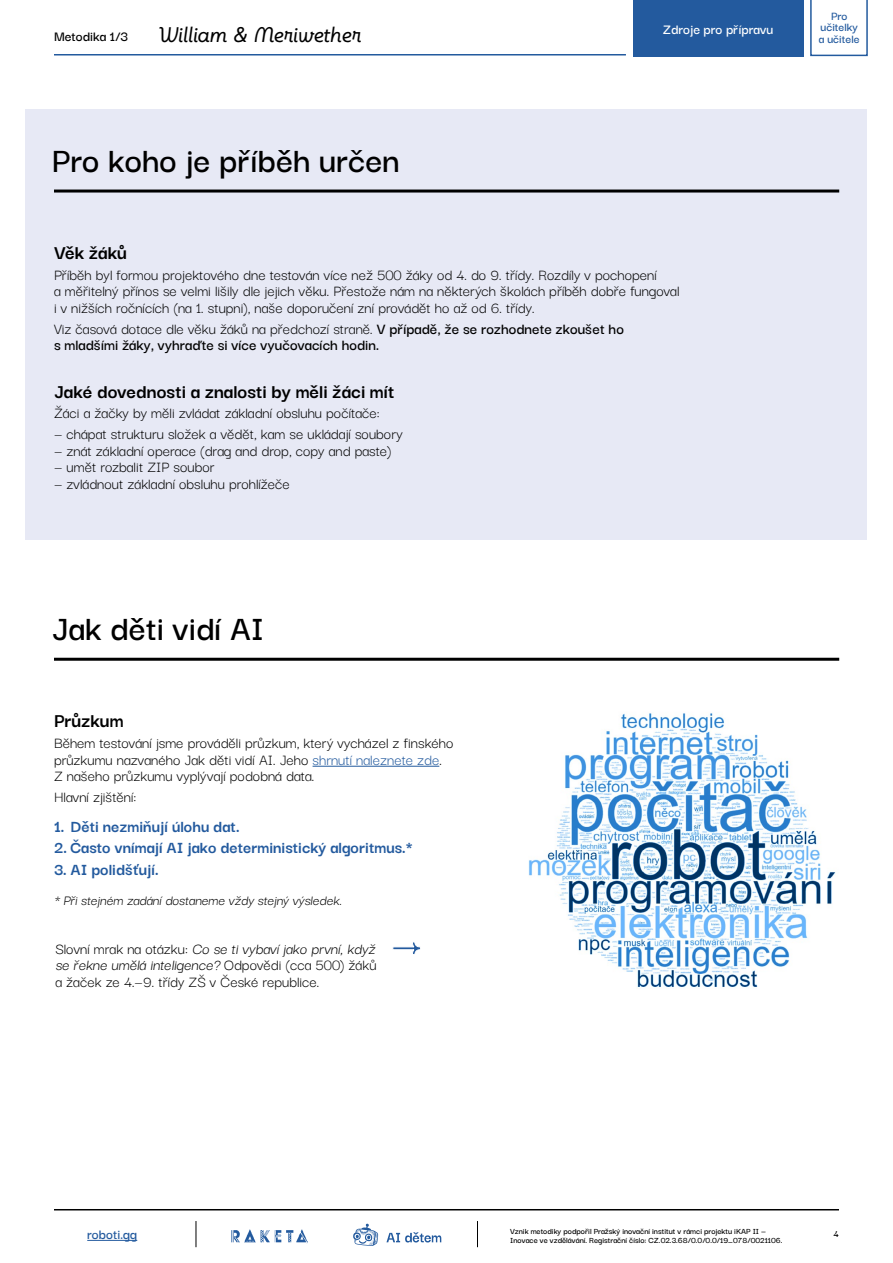
<style>
.page{position:relative;width:893px;height:1263px;background:#fff}
.page>*{position:absolute;margin:0;border:0;box-sizing:border-box;transform-origin:0 0}
.t1{font:600 37.5px "Darker Grotesque";color:#000}
.t2{font:700 21px "Darker Grotesque";color:#000}
.t3{font:21px "Integrascript";color:#000}
.t4{font:700 18px "Darker Grotesque";color:#235a9e}
.t5{font:16.5px/16.5px "Darker Grotesque";color:#000}
.t6{font:600 16.5px/16.5px "Darker Grotesque";color:#000}
.t7{font:15px "Darker Grotesque";color:#000}
.t8{font:600 15px "Darker Grotesque";color:#fff}
.t9{font:600 15px "Darker Grotesque";color:#000}
.t10{font:600 15px "Darker Grotesque";color:#235a9e}
.t11{font:600 12.9px/11.4px "Darker Grotesque";color:#235a9e;text-align:center}
.t12{font:600 10.5px "Darker Grotesque";color:#000}
.t13{font:600 9px/9px "Darker Grotesque";color:#000}
.s1{font-weight:400}
.s2{color:#235a9e}
</style>
<div class="page">
<hr style="left:54px;top:1209px;width:785px;height:1px;background:#000">
<hr style="left:54px;top:54px;width:572px;height:2px;background:#235a9e">
<hr style="left:87px;top:1240px;width:50px;height:1px;background:#235a9e">
<svg style="left:196px;top:1221px;width:1px;height:26px"></svg>
<svg style="left:477px;top:1221px;width:1px;height:26px"></svg>
<div style="left:633px;top:0;width:170px;height:56px;background:#235a9e"></div>
<svg style="left:810px;top:0;width:58px;height:56px"></svg>
<img style="left:232px;top:1230px;width:76px;height:13px">
<svg style="left:386px;top:1232px;width:55px;height:10px"></svg>
<svg style="left:353px;top:1224px;width:25px;height:22px"></svg>
<div style="left:26px;top:109px;width:841px;height:431px;background:#e7e9f5"></div>
<hr style="left:54px;top:658px;width:785px;height:3px;background:#000">
<hr style="left:313px;top:766px;width:126px;height:1px;background:#235a9e">
<img style="left:528px;top:713px;width:308px;height:275px">
<svg style="left:392px;top:942px;width:29px;height:12px"></svg>
<hr style="left:54px;top:190px;width:785px;height:3px;background:#000">
<p class="t9" style="left:54px;top:25px;width:76px">Metodika 1/3</p>
<p class="t3" style="left:158px;top:21px;width:205px">William &amp; Meriwether</p>
<h1 class="t1" style="left:52px;top:132px;width:349px">Pro koho je příběh určen</h1>
<p class="t8" style="left:663px;top:18px;width:112px">Zdroje pro přípravu</p>
<p class="t11" style="left:819px;top:9px;width:42px">Pro učitelky a učitele</p>
<p class="t2" style="left:54px;top:237px;width:74px">Věk žáků</p>
<p class="t5" style="left:54px;top:265px;width:627px">Příběh byl formou projektového dne testován více než 500 žáky od 4. do 9. třídy. Rozdíly v pochopení<br>a měřitelný přínos se velmi lišily dle jejich věku. Přestože nám na některých školách příběh dobře fungoval i v nižších ročnících (na 1. stupni), naše doporučení zní provádět ho až od 6. třídy.</p>
<p class="t6" style="left:54px;top:319px;width:571px"><span class="s1">Viz časová dotace dle věku žáků na předchozí straně.</span> V případě, že se rozhodnete zkoušet ho s mladšími žáky, vyhraďte si více vyučovacích hodin.</p>
<p class="t2" style="left:54px;top:375px;width:342px">Jaké dovednosti a znalosti by měli žáci mít</p>
<p class="t5" style="left:54px;top:404px;width:327px">Žáci a žačky by měli zvládat základní obsluhu počítače:</p>
<p class="t5" style="left:54px;top:425px;width:350px">— chápat strukturu složek a vědět, kam se ukládají soubory</p>
<p class="t5" style="left:54px;top:441px;width:339px">— znát základní operace (drag and drop, copy and paste)</p>
<p class="t5" style="left:54px;top:458px;width:162px">— umět rozbalit ZIP soubor</p>
<p class="t5" style="left:54px;top:474px;width:237px">— zvládnout základní obsluhu prohlížeče</p>
<h1 class="t1" style="left:52px;top:601px;width:214px">Jak děti vidí AI</h1>
<p class="t2" style="left:54px;top:705px;width:71px">Průzkum</p>
<p class="t5" style="left:54px;top:733px;width:401px">Během testování jsme prováděli průzkum, který vycházel z finského průzkumu nazvaného Jak děti vidí AI. Jeho <span class="s2">shrnutí naleznete zde</span>.<br>Z našeho průzkumu vyplývají podobná data.</p>
<p class="t5" style="left:54px;top:787px;width:84px">Hlavní zjištění:</p>
<p class="t4" style="left:54px;top:813px;width:187px">1. Děti nezmiňují úlohu dat.</p>
<p class="t4" style="left:54px;top:834px;width:360px">2. Často vnímají AI jako deterministický algoritmus.*</p>
<p class="t4" style="left:54px;top:856px;width:106px">3. AI polidšťují.</p>
<p class="t7" style="left:54px;top:889px;width:292px">* Přistejném zadánídostaneme vždy stejný výsledek.</p>
<p class="t5" style="left:55px;top:939px;width:325px;text-align:justify">S l ovn í m ra k n a ot á z ku : Co se tivybavíjako první,když se řekne umělá inteligence? O d p ově d i (c ca 5 00) žá ků a žaček ze 4.—9. třídy ZŠ v České republice.</p>
<p class="t10" style="left:87px;top:1223px;width:52px">roboti.gg</p>
<p class="t13" style="left:510px;top:1226px;width:274px">Vznik metodiky podpořil Pražský inovační institut v rámci projektu iKAP II —<br>Inovace ve vzdělávání. Registrační číslo: CZ.02.3.68/0.0/0.0/19_078/0021106.</p>
<p class="t12" style="left:834px;top:1226px;width:7px">4</p>
</div>
